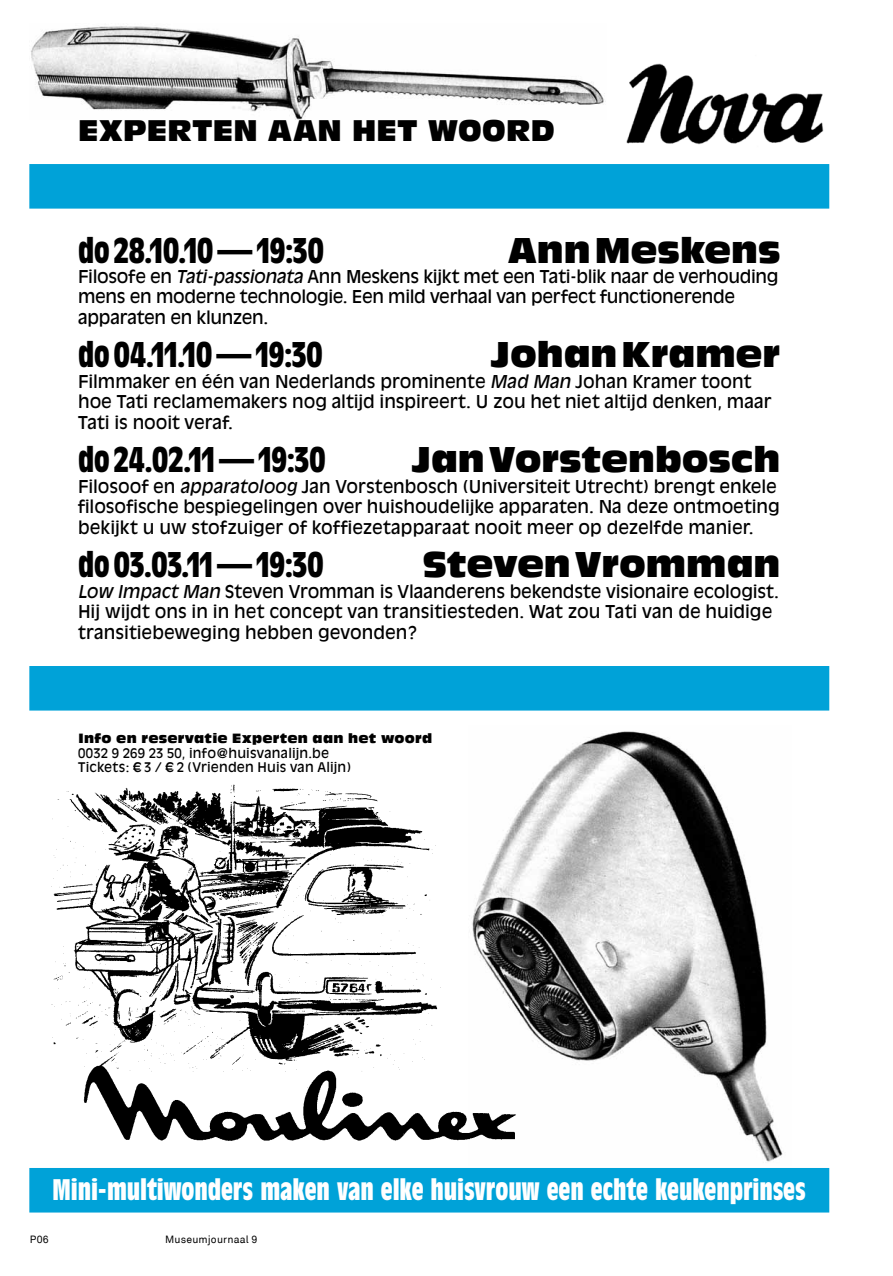
<style>
.page{position:relative;width:893px;height:1276px;background:#fff}
.page>*{position:absolute;margin:0;border:0;box-sizing:border-box;transform-origin:0 0}
.t1{font:700 condensed 34.95px "Antique Olive";letter-spacing:-.015em;color:#000}
.t2{font:34.95px "Antique Olive Compact";color:#000}
.t3{font:700 condensed 29.1px "Antique Olive";letter-spacing:-.005em;color:#fff}
.t4{font:29.1px "Antique Olive Compact";color:#000}
.t5{font:17.55px/20.4px "Antique Olive";letter-spacing:-.005em;color:#000}
.t6{font:13.05px/14.5px "Antique Olive";letter-spacing:.015em;color:#000}
.t7{font:13.05px "Antique Olive Compact";letter-spacing:.015em;color:#000}
.t8{font:10.5px "Akkurat";letter-spacing:.015em;color:#000}
.s1{font-style:italic}
</style>
<div class="page">
<img style="left:31px;top:26px;width:575px;height:93px">
<div style="left:29px;top:1168px;width:800px;height:44px;background:#00a2d8"></div>
<div style="left:29px;top:164px;width:800px;height:45px;background:#00a2d8"></div>
<div style="left:29px;top:666px;width:800px;height:44px;background:#00a2d8"></div>
<img style="left:626px;top:63px;width:198px;height:82px">
<img style="left:51px;top:784px;width:390px;height:279px">
<img style="left:472px;top:731px;width:311px;height:431px">
<img style="left:83px;top:1063px;width:440px;height:90px">
<h2 class="t4" style="left:78px;top:113px;width:478px">EXPERTEN AAN HET WOORD</h2>
<h1 class="t1" style="left:78px;top:231px;width:248px">do 28.10.10—19:30</h1>
<h1 class="t2" style="left:508px;top:228px;width:274px">AnnMeskens</h1>
<p class="t5" style="left:78px;top:266px;width:702px">Filosofe en <span class="s1">Tati-passionata</span> Ann Meskens kijkt met een Tati-blik naar de verhouding mens en moderne technologie. Een mild verhaal van perfect functionerende apparaten en klunzen.</p>
<h1 class="t1" style="left:78px;top:336px;width:246px">do04.11.10—19:30</h1>
<h1 class="t2" style="left:490px;top:333px;width:292px">JohanKramer</h1>
<p class="t5" style="left:78px;top:371px;width:695px">Filmmaker en één van Nederlands prominente <span class="s1">Mad Man</span> Johan Kramer toont hoe Tati reclamemakers nog altijd inspireert. U zou het niet altijd denken, maar<br>Tati is nooit veraf.</p>
<h1 class="t1" style="left:78px;top:441px;width:249px">do 24.02.11—19:30</h1>
<h1 class="t2" style="left:411px;top:438px;width:371px">JanVorstenbosch</h1>
<p class="t5" style="left:78px;top:476px;width:703px">Filosoof en <span class="s1">apparatoloog</span> Jan Vorstenbosch (Universiteit Utrecht) brengt enkele filosofische bespiegelingen over huishoudelijke apparaten. Na deze ontmoeting bekijkt u uw stofzuiger of koffiezetapparaat nooit meer op dezelfde manier.</p>
<h1 class="t1" style="left:78px;top:546px;width:247px">do03.03.11—19:30</h1>
<h1 class="t2" style="left:422px;top:543px;width:359px">StevenVromman</h1>
<p class="t5" style="left:78px;top:581px;width:702px"><span class="s1">Low Impact Man</span> Steven Vromman is Vlaanderens bekendste visionaire ecologist.<br>Hij wijdt ons in in het concept van transitiesteden. Wat zou Tati van de huidige transitiebeweging hebben gevonden?</p>
<p class="t7" style="left:78px;top:730px;width:355px">Info en reservatie Experten aan het woord</p>
<p class="t6" style="left:78px;top:746px;width:275px">0032 9 269 23 50, info@huisvanalijn.be<br>Tickets: C= 3 / C= 2 (Vrienden Huis van Alijn)</p>
<h2 class="t3" style="left:53px;top:1173px;width:755px">Mini-multiwonders maken van elke huisvrouw een echte keukenprinses</h2>
<p class="t8" style="left:30px;top:1233px;width:21px">P06</p>
<p class="t8" style="left:165px;top:1233px;width:94px">Museumjournaal 9</p>
</div>
